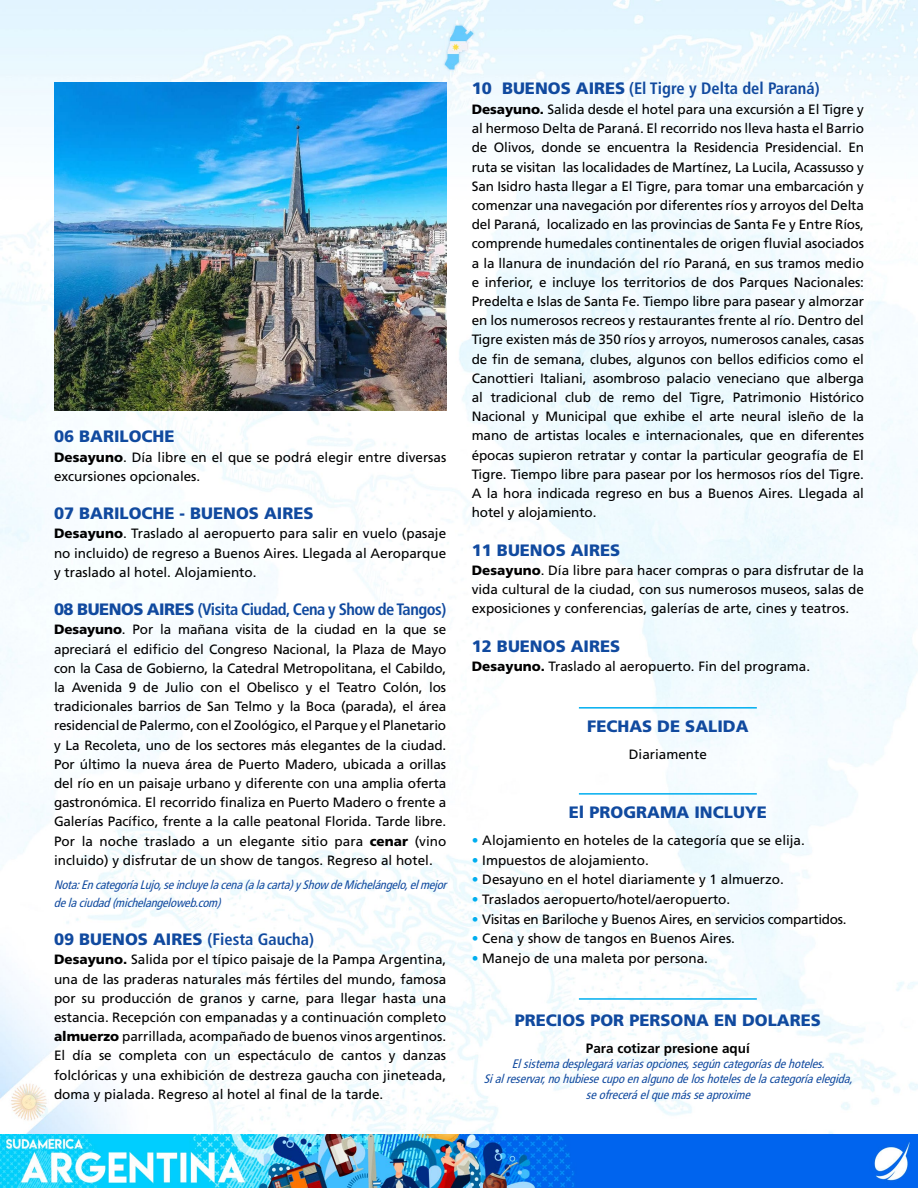
<style>
.page{position:relative;width:918px;height:1188px;background:#fff}
.page>*{position:absolute;margin:0;border:0;box-sizing:border-box;transform-origin:0 0}
.t1{font:900 16.5px "Frutiger";color:#114a9f}
.t2{font:700 condensed 16.5px "Frutiger";letter-spacing:-.01em;color:#114a9f}
.t3{font:700 condensed 16.5px "Frutiger";letter-spacing:-.03em;color:#114a9f}
.t4{font:13.5px/19.2px "Frutiger";color:#000;text-align:justify}
.t5{font:13.5px "Frutiger";letter-spacing:-.02em;color:#000}
.t6{font:700 13.5px "Frutiger";color:#000}
.t7{font:italic condensed 12.3px/15.3px "Frutiger";color:#114a9f}
.s1{font-weight:900}
.s2{font-weight:900;font-stretch:normal}
.s3{color:#00aeef}
</style>
<div class="page">
<img style="left:0;top:1px;width:918px;height:1133px">
<img style="left:0;top:1134px;width:918px;height:54px">
<hr style="left:579px;top:707px;width:178px;height:2px;background:#00aeef">
<hr style="left:579px;top:998px;width:178px;height:2px;background:#00aeef">
<hr style="left:579px;top:793px;width:178px;height:2px;background:#00aeef">
<img style="left:54px;top:82px;width:392px;height:328px">
<p class="t1" style="left:54px;top:427px;width:122px">06 BARILOCHE</p>
<p class="t4" style="left:54px;top:447px;width:394px"><span class="s1">Desayuno</span>. Día libre en el que se podrá elegir entre diversas excursiones opcionales.</p>
<p class="t1" style="left:54px;top:503px;width:261px">07 BARILOCHE - BUENOS AIRES</p>
<p class="t4" style="left:54px;top:524px;width:394px"><span class="s1">Desayuno</span>. Traslado al aeropuerto para salir en vuelo (pasaje no incluido) de regreso a Buenos Aires. Llegada al Aeroparque y traslado al hotel. Alojamiento.</p>
<p class="t3" style="left:54px;top:600px;width:394px"><span class="s2">08 BUENOS AIRES</span> (Visita Ciudad, Cena y Show de Tangos)</p>
<p class="t4" style="left:54px;top:620px;width:394px"><span class="s1">Desayuno</span>. Por la mañana visita de la ciudad en la que se apreciará el edificio del Congreso Nacional, la Plaza de Mayo con la Casa de Gobierno, la Catedral Metropolitana, el Cabildo, la Avenida 9 de Julio con el Obelisco y el Teatro Colón, los tradicionales barrios de San Telmo y la Boca (parada), el área residencial de Palermo, con el Zoológico, el Parque y el Planetario y La Recoleta, uno de los sectores más elegantes de la ciudad.<br>Por último la nueva área de Puerto Madero, ubicada a orillas del río en un paisaje urbano y diferente con una amplia oferta gastronómica. El recorrido finaliza en Puerto Madero o frente a Galerías Pacífico, frente a la calle peatonal Florida. Tarde libre.<br>Por la noche traslado a un elegante sitio para <span class="s1">cenar</span> (vino incluido) y disfrutar de un show de tangos. Regreso al hotel.</p>
<p class="t7" style="left:54px;top:876px;width:398px;line-height:18px">Nota:EncategoríaLujo,seincluyelacena(alacarta)yShow deMichelángelo,elmejor delaciudad(michelangeloweb.com)</p>
<p class="t2" style="left:54px;top:930px;width:261px"><span class="s2">09 BUENOS AIRES</span> (Fiesta Gaucha)</p>
<p class="t4" style="left:54px;top:950px;width:394px"><span class="s1">Desayuno.</span> Salida por el típico paisaje de la Pampa Argentina, una de las praderas naturales más fértiles del mundo, famosa por su producción de granos y carne, para llegar hasta una estancia. Recepción con empanadas y a continuación completo <span class="s1">almuerzo</span> parrillada, acompañado de buenos vinos argentinos.<br>El día se completa con un espectáculo de cantos y danzas folclóricas y una exhibición de destreza gaucha con jineteada, doma y pialada. Regreso al hotel al final de la tarde.</p>
<p class="t2" style="left:472px;top:79px;width:349px"><span class="s2">10 BUENOS AIRES</span> (El Tigre y Delta del Paraná)</p>
<p class="t4" style="left:472px;top:100px;width:394px"><span class="s1">Desayuno.</span> Salida desde el hotel para una excursión a El Tigre y al hermoso Delta de Paraná. El recorrido nos lleva hasta el Barrio de Olivos, donde se encuentra la Residencia Presidencial. En ruta se visitan las localidades de Martínez, La Lucila, Acassusso y San Isidro hasta llegar a El Tigre, para tomar una embarcación y comenzar una navegación por diferentes ríos y arroyos del Delta del Paraná, localizado en las provincias de Santa Fe y Entre Ríos, comprende humedales continentales de origen fluvial asociados a la llanura de inundación del río Paraná, en sus tramos medio e inferior, e incluye los territorios de dos Parques Nacionales:<br>Predelta e Islas de Santa Fe. Tiempo libre para pasear y almorzar en los numerosos recreos y restaurantes frente al río. Dentro del Tigre existen más de 350 ríos y arroyos, numerosos canales, casas de fin de semana, clubes, algunos con bellos edificios como el Canottieri Italiani, asombroso palacio veneciano que alberga al tradicional club de remo del Tigre, Patrimonio Histórico Nacional y Municipal que exhibe el arte neural isleño de la mano de artistas locales e internacionales, que en diferentes épocas supieron retratar y contar la particular geografía de El Tigre. Tiempo libre para pasear por los hermosos ríos del Tigre.<br>A la hora indicada regreso en bus a Buenos Aires. Llegada al hotel y alojamiento.</p>
<p class="t1" style="left:472px;top:540px;width:150px">11 BUENOS AIRES</p>
<p class="t4" style="left:472px;top:560px;width:394px"><span class="s1">Desayuno</span>. Día libre para hacer compras o para disfrutar de la vida cultural de la ciudad, con sus numerosos museos, salas de exposiciones y conferencias, galerías de arte, cines y teatros.</p>
<p class="t1" style="left:472px;top:636px;width:150px">12 BUENOS AIRES</p>
<p class="t4" style="left:472px;top:656px;width:340px"><span class="s1">Desayuno.</span> Traslado al aeropuerto. Fin del programa.</p>
<p class="t1" style="left:587px;top:717px;width:163px">FECHAS DE SALIDA</p>
<p class="t4" style="left:629px;top:745px;width:80px">Diariamente</p>
<p class="t1" style="left:569px;top:802px;width:200px">El PROGRAMA INCLUYE</p>
<p class="t4" style="left:472px;top:831px;width:335px"><span class="s3">•</span> Alojamiento en hoteles de la categoría que se elija.</p>
<p class="t4" style="left:472px;top:850px;width:179px"><span class="s3">•</span> Impuestos de alojamiento.</p>
<p class="t4" style="left:472px;top:870px;width:314px"><span class="s3">•</span> Desayuno en el hotel diariamente y 1 almuerzo.</p>
<p class="t4" style="left:472px;top:890px;width:260px"><span class="s3">•</span> Traslados aeropuerto/hotel/aeropuerto.</p>
<p class="t5" style="left:472px;top:911px;width:376px"><span class="s3">•</span> Visitas en Bariloche y Buenos Aires, en servicios compartidos.</p>
<p class="t4" style="left:472px;top:929px;width:265px"><span class="s3">•</span> Cena y show de tangos en Buenos Aires.</p>
<p class="t4" style="left:472px;top:948px;width:238px"><span class="s3">•</span> Manejo de una maleta por persona.</p>
<p class="t1" style="left:515px;top:1010px;width:308px">PRECIOS POR PERSONA EN DOLARES</p>
<p class="t6" style="left:586px;top:1040px;width:166px">Para cotizar presione aquí</p>
<p class="t7" style="left:484px;top:1056px;width:374px;text-align:center">Elsistemadesplegarávariasopciones,segúncategoríasdehoteles.<br>Sialreservar,nohubiesecupoenalgunodeloshotelesdelacategoríaelegida, seofreceráelquemásseaproxime</p>
</div>
